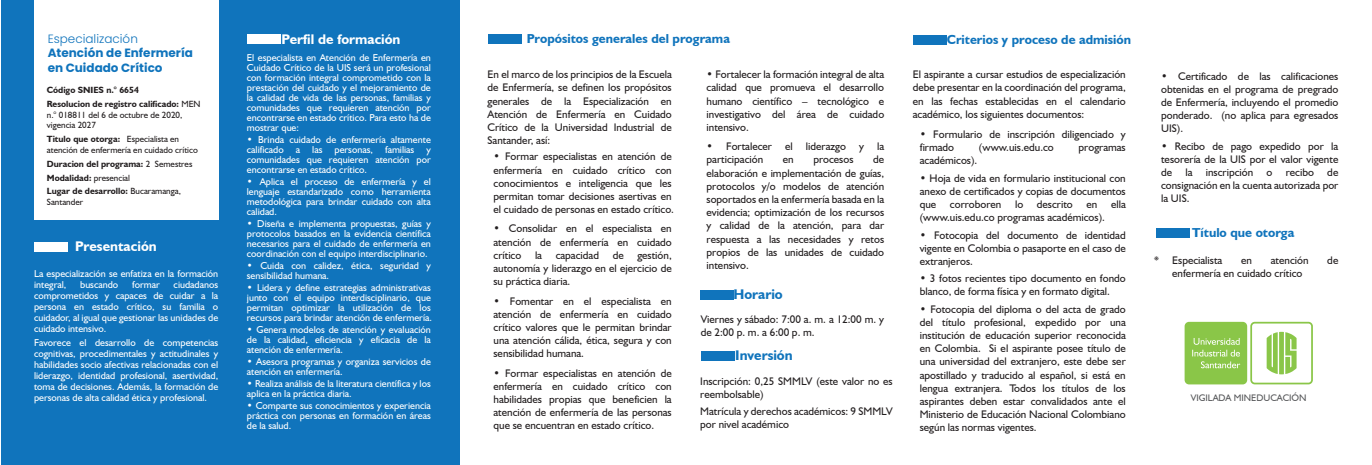
<style>
.page{position:relative;width:1372px;height:465px;background:#fff}
.page>*{position:absolute;margin:0;border:0;box-sizing:border-box;transform-origin:0 0}
.t1{font:700 14px "Humanist 521 BT";color:#fff}
.t2{font:700 14px "Humanist 521 BT";color:#1074bc}
.t3{font:700 13px "Humanist 521 BT";color:#1074bc}
.t4{font:700 12px/14.4px "Poppins";color:#1074bc}
.t5{font:300 12px "Poppins";color:#1074bc}
.t6{font:11px/13.2px "Humanist 521 BT";color:#231f20;text-align:justify}
.t7{font:10px/10px "Humanist 521 BT";color:#fff;text-align:justify}
.t8{font:9.5px "Humanist 521 BT";color:#57585a}
.t9{font:700 9px/13.8px "Humanist 521 BT";color:#231f20}
.t10{font:9px/10.8px "Humanist 521 BT";color:#231f20}
.s1{font-weight:400}
.s2{font-weight:700}
</style>
<div class="page">
<div style="left:1px;top:0;width:458px;height:465px;background:#1074bc"></div>
<div style="left:34px;top:0;width:184px;height:219px;background:#fff"></div>
<div style="left:1250px;top:322px;width:63px;height:62px;border:2px solid #8ac648;border-radius:4px"></div>
<div style="left:1185px;top:323px;width:61px;height:60px;background:#8ac648;border-radius:4px"></div>
<div style="left:1185px;top:322px;width:62px;height:62px;border:2px solid #8ac648;border-radius:4px"></div>
<svg style="left:1192px;top:338px;width:48px;height:30px"></svg>
<svg style="left:1267px;top:332px;width:30px;height:42px"></svg>
<div style="left:247px;top:34px;width:34px;height:10px;background:#fff"></div>
<div style="left:488px;top:34px;width:33px;height:10px;background:#1074bc"></div>
<div style="left:913px;top:35px;width:33px;height:10px;background:#1074bc"></div>
<div style="left:1156px;top:228px;width:33px;height:10px;background:#1074bc"></div>
<div style="left:700px;top:290px;width:34px;height:10px;background:#1074bc"></div>
<div style="left:34px;top:242px;width:33px;height:10px;background:#fff"></div>
<div style="left:701px;top:351px;width:33px;height:10px;background:#1074bc"></div>
<p class="t5" style="left:48px;top:32px;width:92px">Especialización</p>
<p class="t4" style="left:48px;top:46px;width:147px">Atención de Enfermería en Cuidado Crítico</p>
<p class="t9" style="left:47px;top:83px;width:155px">Código SNIES n.° 6654<br>Resolucion de registro calificado: <span class="s1">MEN</span></p>
<p class="t10" style="left:47px;top:109px;width:137px">n.° 018811 del 6 de octubre de 2020, vigencia 2027</p>
<p class="t10" style="left:47px;top:134px;width:153px"><span class="s2">Titulo que otorga:</span> Especialista en atención de enfermería en cuidado crítico</p>
<p class="t9" style="left:47px;top:157px;width:147px">Duracion del programa: <span class="s1">2 Semestres<br></span>Modalidad: <span class="s1">presencial<br></span>Lugar de desarrollo: <span class="s1">Bucaramanga,</span></p>
<p class="t10" style="left:47px;top:197px;width:38px">Santander</p>
<p class="t1" style="left:75px;top:238px;width:83px">Presentación</p>
<p class="t7" style="left:34px;top:268px;width:186px;line-height:11px">La especialización se enfatiza en la formación integral,</p>
<p class="t7" style="left:80px;top:279px;width:40px">buscando</p>
<p class="t7" style="left:132px;top:279px;width:29px">formar</p>
<p class="t7" style="left:34px;top:279px;width:186px;line-height:11px;text-indent:140px">ciudadanos comprometidos y capaces de cuidar a la persona en estado crítico, su familia o cuidador, al igual que gestionar las unidades de cuidado intensivo.</p>
<p class="t7" style="left:34px;top:337px;width:186px;line-height:11px">Favorece el desarrollo de competencias cognitivas, procedimentales y actitudinales y habilidades socio afectivas relacionadas con el liderazgo, identidad profesional, asertividad, toma de decisiones. Además, la formación de personas de alta calidad ética y profesional.</p>
<p class="t1" style="left:282px;top:31px;width:120px">Perfil de formación</p>
<p class="t3" style="left:527px;top:31px;width:205px">Propósitos generales del programa</p>
<p class="t3" style="left:947px;top:32px;width:186px">Criterios y proceso de admisión</p>
<p class="t7" style="left:247px;top:53px;width:185px">El especialista en Atención de Enfermería en Cuidado Crítico de la UIS será un profesional con formación integral comprometido con la prestación del cuidado y el mejoramiento de la calidad de vida de las personas, familias y comunidades que requieren atención por encontrarse en estado crítico. Para esto ha de mostrar que:</p>
<p class="t7" style="left:247px;top:135px;width:186px">• Brinda cuidado de enfermería altamente calificado a las personas, familias y comunidades que requieren atención por encontrarse en estado crítico.</p>
<p class="t7" style="left:247px;top:177px;width:185px">• Aplica el proceso de enfermería y el lenguaje estandarizado como herramienta metodológica para brindar cuidado con alta calidad.</p>
<p class="t7" style="left:247px;top:219px;width:186px">• Diseña e implementa propuestas, guías y protocolos basados en la evidencia científica necesarios para el cuidado de enfermería en coordinación con el equipo interdisciplinario.</p>
<p class="t7" style="left:247px;top:261px;width:185px">• Cuida con calidez, ética, seguridad y sensibilidad humana.</p>
<p class="t7" style="left:247px;top:283px;width:187px">• Lidera y define estrategias administrativas junto con el equipo interdisciplinario, que permitan optimizar la utilización de los recursos para brindar atención de enfermería.</p>
<p class="t7" style="left:247px;top:325px;width:186px">• Genera modelos de atención y evaluación de la calidad, eficiencia y eficacia de la atención de enfermería.</p>
<p class="t7" style="left:247px;top:357px;width:185px">• Asesora programas y organiza servicios de atención en enfermería.</p>
<p class="t7" style="left:247px;top:379px;width:186px">• Realiza análisis de la literatura científica y los aplica en la práctica diaria.</p>
<p class="t7" style="left:247px;top:401px;width:185px">• Comparte sus conocimientos y experiencia práctica con personas en formación en áreas de la salud.</p>
<p class="t6" style="left:488px;top:68px;width:186px">En el marco de los principios de la Escuela de Enfermería, se definen los propósitos generales de la Especialización en Atención de Enfermería en Cuidado Crítico de la Universidad Industrial de Santander, así:</p>
<p class="t6" style="left:494px;top:150px;width:182px;text-align:left">• Formar especialistas en atención de enfermería en cuidado crítico con conocimientos e inteligencia que les permitan tomar decisiones asertivas en el cuidado de personas en estado crítico.</p>
<p class="t6" style="left:494px;top:222px;width:180px">• Consolidar en el especialista en atención de enfermería en cuidado crítico la capacidad de gestión, autonomía y liderazgo en el ejercicio de su práctica diaria.</p>
<p class="t6" style="left:494px;top:294px;width:180px">• Fomentar en el especialista en atención de enfermería en cuidado crítico valores que le permitan brindar una atención cálida, ética, segura y con sensibilidad humana.</p>
<p class="t6" style="left:494px;top:366px;width:180px">• Formar especialistas en atención de enfermería en cuidado crítico con habilidades propias que beneficien la atención de enfermería de las personas que se encuentran en estado crítico.</p>
<p class="t6" style="left:707px;top:68px;width:179px">• Fortalecer la formación integral de alta calidad que promueva el desarrollo humano científico – tecnológico e investigativo del área de cuidado intensivo.</p>
<p class="t6" style="left:707px;top:140px;width:179px">• Fortalecer el liderazgo y la participación</p>
<p class="t6" style="left:707px;top:153px;width:179px;text-indent:167px">de elaboración e implementación de guías, protocolos y/o modelos de atención soportados en la enfermería basada en la evidencia; optimización de los recursos y calidad de la atención, para dar respuesta a las necesidades y retos propios de las unidades de cuidado intensivo.</p>
<p class="t6" style="left:783px;top:153px;width:12px">en</p>
<p class="t6" style="left:813px;top:153px;width:42px">procesos</p>
<p class="t2" style="left:733px;top:286px;width:51px">Horario</p>
<p class="t6" style="left:701px;top:312px;width:185px">Viernes y sábado: 7:00 a. m. a 12:00 m. y de 2:00 p. m. a 6:00 p. m.</p>
<p class="t2" style="left:735px;top:347px;width:59px">Inversión</p>
<p class="t6" style="left:700px;top:375px;width:194px">Inscripción: 0,25 SMMLV (este valor no es reembolsable)</p>
<p class="t6" style="left:700px;top:404px;width:194px">Matrícula y derechos académicos: 9 SMMLV por nivel académico</p>
<p class="t6" style="left:913px;top:68px;width:215px">El aspirante a cursar estudios de especialización debe presentar en la coordinación del programa, en las fechas establecidas en el calendario académico, los siguientes documentos:</p>
<p class="t6" style="left:920px;top:127px;width:208px">• Formulario de inscripción diligenciado y firmado</p>
<p class="t6" style="left:979px;top:141px;width:76px">(www.uis.edu.co</p>
<p class="t6" style="left:1079px;top:141px;width:49px">programas</p>
<p class="t6" style="left:920px;top:154px;width:59px">académicos).</p>
<p class="t6" style="left:920px;top:171px;width:208px">• Hoja de vida en formulario institucional con anexo de certificados y copias de documentos que corroboren lo descrito en ella (www.uis.edu.co programas académicos).</p>
<p class="t6" style="left:920px;top:228px;width:207px">• Fotocopia del documento de identidad vigente en Colombia o pasaporte en el caso de extranjeros.</p>
<p class="t6" style="left:920px;top:271px;width:208px">• 3 fotos recientes tipo documento en fondo blanco, de forma física y en formato digital.</p>
<p class="t6" style="left:920px;top:302px;width:208px">• Fotocopia del diploma o del acta de grado del título profesional, expedido por una institución de educación superior reconocida en Colombia. Si el aspirante posee título de una universidad del extranjero, este debe ser apostillado y traducido al español, si está en lengua extranjera. Todos los títulos de los aspirantes deben estar convalidados ante el Ministerio de Educación Nacional Colombiano según las normas vigentes.</p>
<p class="t6" style="left:1161px;top:69px;width:179px">• Certificado de las calificaciones obtenidas en el programa de pregrado de Enfermería, incluyendo el promedio ponderado. (no aplica para egresados UIS).</p>
<p class="t6" style="left:1161px;top:139px;width:179px">• Recibo de pago expedido por la tesorería de la UIS por el valor vigente de la inscripción o recibo de consignación en la cuenta autorizada por la UIS.</p>
<p class="t3" style="left:1192px;top:225px;width:104px">Título que otorga</p>
<p class="t6" style="left:1154px;top:253px;width:70px">* Especialista</p>
<p class="t6" style="left:1241px;top:253px;width:12px">en</p>
<p class="t6" style="left:1271px;top:253px;width:39px">atención</p>
<p class="t6" style="left:1327px;top:253px;width:13px">de</p>
<p class="t6" style="left:1172px;top:267px;width:132px">enfermería en cuidado crítico</p>
<p class="t8" style="left:1191px;top:391px;width:117px">VIGILADA MINEDUCACIÓN</p>
</div>
